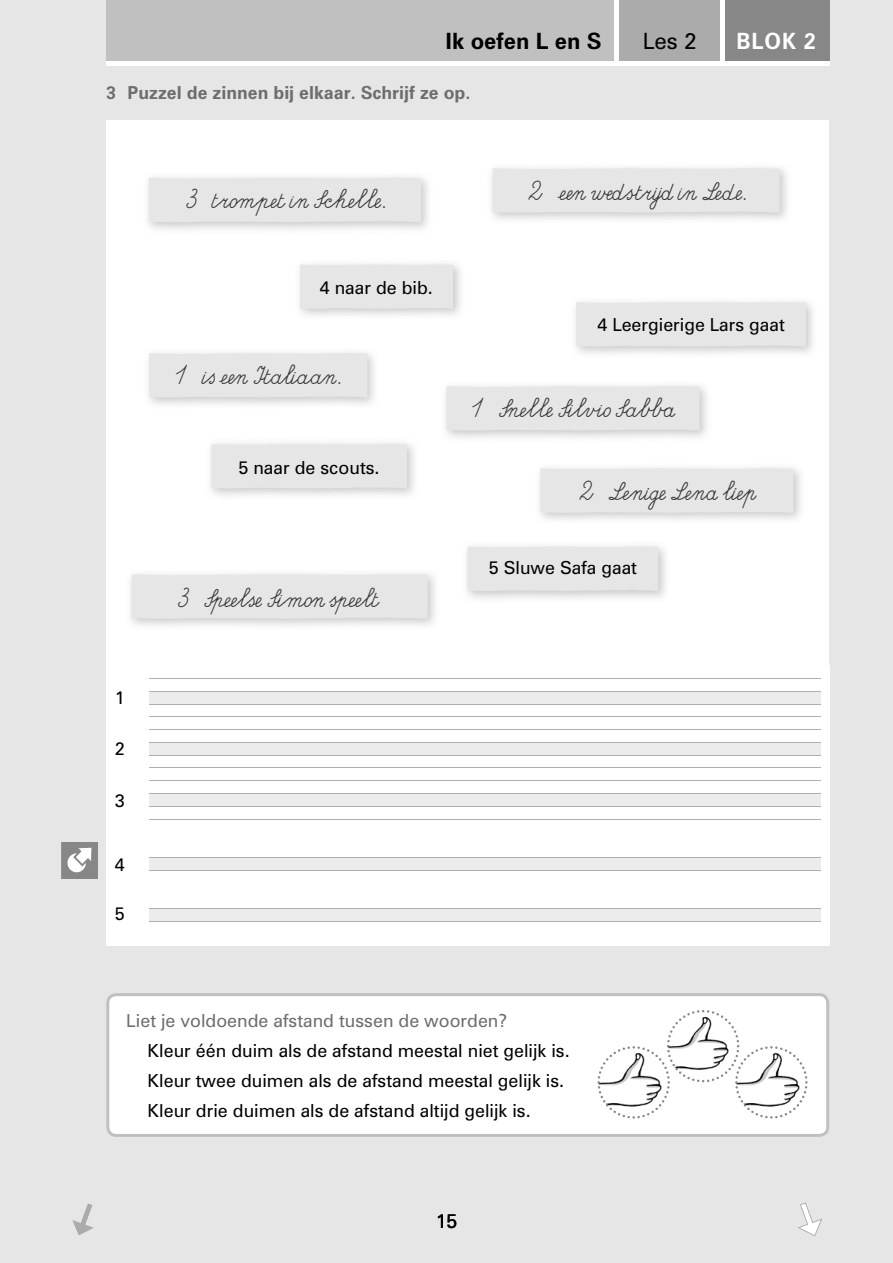
<style>
.page{position:relative;width:893px;height:1263px;background:#e6e6e6}
.page>*{position:absolute;margin:0;border:0;box-sizing:border-box;transform-origin:0 0}
.t1{font:700 22.5px "Zurich BT";color:#000}
.t2{font:700 22.5px "Zurich BT";color:#fff;scale:.95 1}
.t3{font:22.5px "Zurich BT";color:#000}
.t4{font:19.5px "Zurich BT";color:#000}
.t5{font:18px/30px "Zurich BT";color:#000}
.t6{font:500 18px "D'haese N Wmed";color:#363636}
.t7{font:18px "Zurich BT";color:#6d6d6d}
.t8{font:700 18px "Zurich BT";color:#6d6d6d}
.s1{font-family:"D'haese N Wextra ZW";font-weight:400}
.s2{font-family:"D'haese N Wextra E";font-weight:400}
.s3{font-family:"D'haese N Wextra";font-weight:400}
.s4{font-family:"D'haese H Lvoor E D'haese H Lvoor E";font-weight:400}
</style>
<div class="page">
<svg style="left:798px;top:1202px;width:24px;height:34px"></svg>
<svg style="left:73px;top:1203px;width:20px;height:32px"></svg>
<div style="left:106px;top:0;width:511px;height:64px;background:#c0c0c0"></div>
<div style="left:617px;top:0;width:106px;height:64px;background:#ababab"></div>
<div style="left:723px;top:0;width:106px;height:64px;background:#878787"></div>
<div style="left:614px;top:0;width:5px;height:62px;background:#fff"></div>
<hr style="left:721px;top:0;width:4px;height:62px;background:#fff">
<hr style="left:106px;top:62px;width:511px;height:4px;background:#fff">
<hr style="left:617px;top:62px;width:106px;height:4px;background:#fff">
<hr style="left:723px;top:62px;width:106px;height:4px;background:#fff">
<div style="left:106px;top:121px;width:723px;height:825px;background:#fff"></div>
<hr style="left:150px;top:678px;width:671px;height:1px;background:#afafaf">
<hr style="left:150px;top:691px;width:671px;height:1px;background:#afafaf">
<div style="left:150px;top:692px;width:671px;height:12px;background:#ececec"></div>
<hr style="left:150px;top:704px;width:671px;height:1px;background:#afafaf">
<hr style="left:150px;top:716px;width:671px;height:1px;background:#afafaf">
<hr style="left:150px;top:729px;width:671px;height:1px;background:#afafaf">
<hr style="left:150px;top:742px;width:671px;height:1px;background:#afafaf">
<div style="left:150px;top:743px;width:671px;height:12px;background:#ececec"></div>
<hr style="left:150px;top:755px;width:671px;height:1px;background:#afafaf">
<hr style="left:150px;top:768px;width:671px;height:1px;background:#afafaf">
<hr style="left:150px;top:780px;width:671px;height:1px;background:#afafaf">
<hr style="left:150px;top:793px;width:671px;height:1px;background:#afafaf">
<div style="left:150px;top:794px;width:671px;height:12px;background:#ececec"></div>
<hr style="left:150px;top:806px;width:671px;height:1px;background:#afafaf">
<hr style="left:150px;top:819px;width:671px;height:1px;background:#afafaf">
<hr style="left:150px;top:857px;width:671px;height:1px;background:#afafaf">
<div style="left:150px;top:858px;width:671px;height:12px;background:#ececec"></div>
<hr style="left:150px;top:870px;width:671px;height:1px;background:#afafaf">
<hr style="left:150px;top:908px;width:671px;height:1px;background:#afafaf">
<div style="left:150px;top:909px;width:671px;height:12px;background:#ececec"></div>
<hr style="left:150px;top:921px;width:671px;height:1px;background:#afafaf">
<img style="left:61px;top:842px;width:37px;height:36px">
<div style="left:446px;top:386px;width:253px;height:45px;background:#e6e6e6"></div>
<div style="left:540px;top:468px;width:253px;height:45px;background:#e6e6e6"></div>
<div style="left:493px;top:168px;width:286px;height:45px;background:#e6e6e6"></div>
<div style="left:576px;top:302px;width:230px;height:45px;background:#e6e6e6"></div>
<div style="left:300px;top:264px;width:153px;height:45px;background:#e6e6e6"></div>
<div style="left:468px;top:546px;width:190px;height:45px;background:#e6e6e6"></div>
<div style="left:211px;top:444px;width:196px;height:45px;background:#e6e6e6"></div>
<div style="left:132px;top:574px;width:296px;height:45px;background:#e6e6e6"></div>
<div style="left:149px;top:178px;width:272px;height:45px;background:#e6e6e6"></div>
<div style="left:149px;top:353px;width:218px;height:45px;background:#e6e6e6"></div>
<svg style="left:106px;top:993px;width:723px;height:144px;background:#fafafa"></svg>
<svg style="left:597px;top:1010px;width:211px;height:108px;background:#f0f0f0"></svg>
<p class="t1" style="left:446px;top:27px;width:158px">Ik oefen L en S</p>
<p class="t3" style="left:643px;top:27px;width:55px">Les 2</p>
<p class="t2" style="left:736px;top:27px;width:85px">BLOK 2</p>
<p class="t8" style="left:106px;top:82px;width:366px">3 Puzzel de zinnen bij elkaar. Schrijf ze op.</p>
<p class="t6" style="left:185px;top:192px;width:203px">3 t®Œµ<span class="s1">‡</span><span class="s2">ê</span>™ <span class="s2">î</span><span class="s3">‹</span> S^c<span class="s2">Ìê</span>¬<span class="s2">π</span><span class="s3">®</span>.</p>
<p class="t5" style="left:320px;top:273px;width:115px">4 naar de bib.</p>
<p class="t6" style="left:175px;top:367px;width:168px">1 is éê<span class="s3">‹</span> I†<span class="s3">æ</span><span class="s2">}</span>ia<span class="s3">æ‹</span>.</p>
<p class="t6" style="left:526px;top:183px;width:222px">2 éê<span class="s3">‹</span> w&amp;ds†®ïj∆ <span class="s2">î</span><span class="s3">‹</span> L<span class="s2">ê∂</span><span class="s3">®</span>.</p>
<p class="t5" style="left:597px;top:309px;width:189px">4 Leergierige Lars gaat</p>
<p class="t5" style="left:115px;top:683px;width:11px">1</p>
<p class="t5" style="left:115px;top:733px;width:11px">2</p>
<p class="t5" style="left:115px;top:785px;width:11px">3</p>
<p class="t5" style="left:115px;top:849px;width:11px">4</p>
<p class="t5" style="left:115px;top:898px;width:11px">5</p>
<p class="t5" style="left:238px;top:452px;width:143px">5 naar de scouts.</p>
<p class="t6" style="left:176px;top:590px;width:205px">3 S<span class="s1">π</span>§<span class="s2">ê</span>¬sÊ S^iµŒ£ s<span class="s1">π</span>§<span class="s2">ê</span>¬™</p>
<p class="t6" style="left:471px;top:400px;width:206px">1 S<span class="s2">‹ê</span>¬<span class="s2">π</span><span class="s3">®</span> S^i¬<span class="s1">º</span>iŒ S^<span class="s3">æ</span>@<span class="s3">©</span>Æ</p>
<p class="t6" style="left:577px;top:483px;width:181px">2 <span class="s4">¬</span><span class="s2">ê</span>~{<span class="s2">fi</span><span class="s3">®</span> <span class="s4">¬</span><span class="s2">ê</span><span class="s3">~</span>Æ l{<span class="s2">ê</span>°</p>
<p class="t5" style="left:489px;top:552px;width:150px">5 Sluwe Safa gaat</p>
<p class="t7" style="left:126px;top:1009px;width:383px">Liet je voldoende afstand tussen de woorden?</p>
<p class="t5" style="left:148px;top:1035px;width:424px">Kleur één duim als de afstand meestal niet gelijk is.<br>Kleur twee duimen als de afstand meestal gelijk is.<br>Kleur drie duimen als de afstand altijd gelijk is.</p>
<p class="t4" style="left:436px;top:1209px;width:23px">15</p>
</div>
